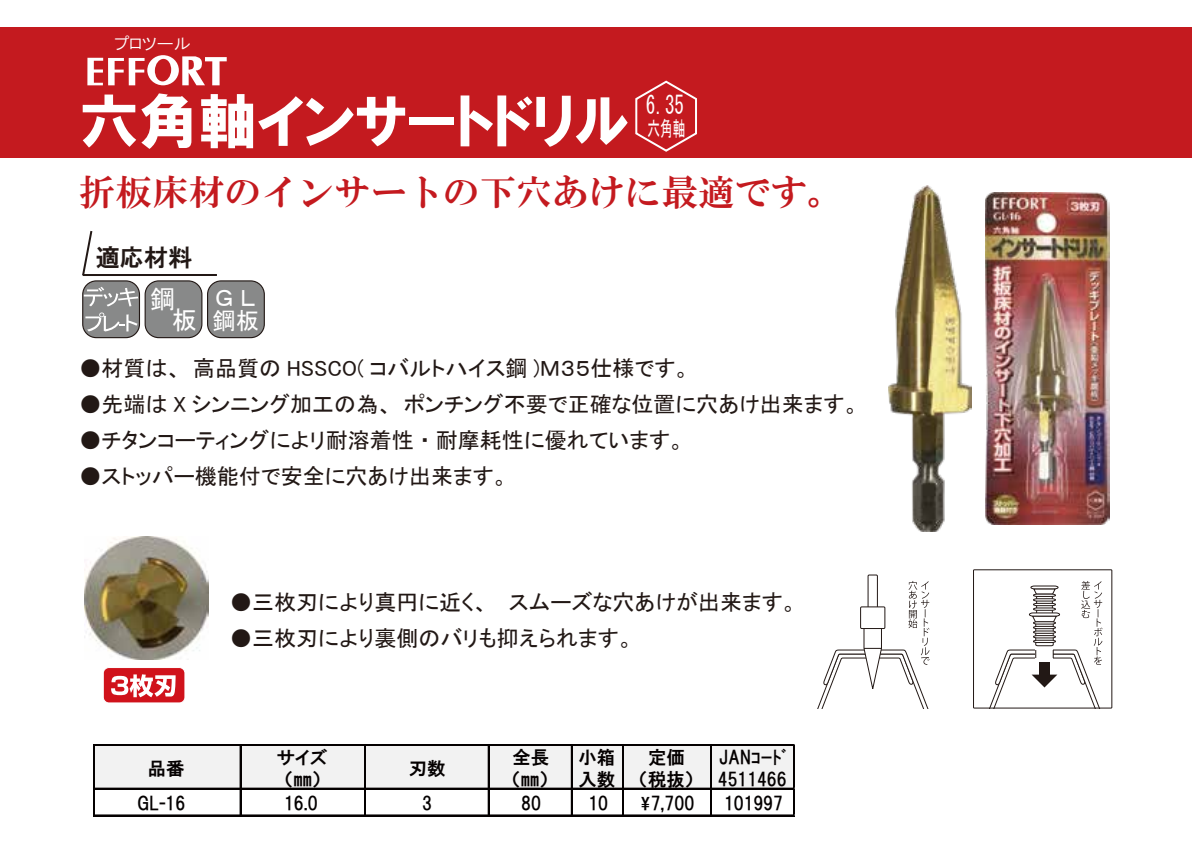
<style>
.page{position:relative;width:1192px;height:852px;background:#fff}
.page>*{position:absolute;margin:0;border:0;box-sizing:border-box;transform-origin:0 0}
.t1{font:60px "HGP Soei Kakugothic UB";color:#fff}
.t2{font:36px "HGS Mincho E";letter-spacing:.01em;color:#c41a1f}
.t3{font:25.2px "MS Gothic";color:#fff;scale:.76 1}
.t4{font:25.2px/21.6px "MS Gothic";color:#fff}
.t5{font:24px "HGP Gothic E";color:#221815}
.t6{font:23.4px/23.4px "MS Gothic";color:#fff}
.t7{font:22px "MS P Gothic";color:#221815}
.t8{font:21px "MS Gothic";color:#fff;scale:.59 1}
.t9{font:18.2px/22px "HGP Gothic E";color:#040000}
.t10{font:18px "HGP Gothic M";color:#fff}
</style>
<div class="page">
<div style="left:0;top:27px;width:1191px;height:130px;background:#c41a1f"></div>
<svg style="left:635px;top:80px;width:62px;height:72px"></svg>
<svg style="left:82px;top:230px;width:11px;height:46px"></svg>
<hr style="left:83px;top:274px;width:134px;height:2px;background:#221815">
<svg style="left:87px;top:55px;width:140px;height:30px"></svg>
<div style="left:83px;top:281px;width:56px;height:56px;background:#888989;border-radius:14px"></div>
<div style="left:82px;top:280px;width:58px;height:58px;border:1px solid #221815;border-radius:14px"></div>
<svg style="left:84px;top:287px;width:54px;height:19px"></svg>
<svg style="left:85px;top:312px;width:52px;height:19px"></svg>
<div style="left:145px;top:281px;width:57px;height:56px;background:#888989;border-radius:14px"></div>
<div style="left:144px;top:280px;width:58px;height:58px;border:1px solid #221815;border-radius:14px"></div>
<div style="left:207px;top:281px;width:57px;height:56px;background:#888989;border-radius:14px"></div>
<div style="left:207px;top:280px;width:58px;height:58px;border:1px solid #221815;border-radius:14px"></div>
<div style="left:95px;top:745px;width:699px;height:44px;background:#f2f2f2"></div>
<hr style="left:95px;top:744px;width:699px;height:1px;background:#040000">
<hr style="left:95px;top:787px;width:699px;height:1px;background:#040000">
<hr style="left:95px;top:788px;width:699px;height:1px;background:#040000">
<hr style="left:95px;top:814px;width:699px;height:1px;background:#040000">
<hr style="left:95px;top:815px;width:699px;height:1px;background:#040000">
<hr style="left:93px;top:744px;width:2px;height:72px;background:#040000">
<hr style="left:240px;top:745px;width:1px;height:71px;background:#040000">
<hr style="left:364px;top:745px;width:2px;height:71px;background:#040000">
<hr style="left:487px;top:745px;width:1px;height:71px;background:#040000">
<hr style="left:488px;top:745px;width:1px;height:71px;background:#040000">
<hr style="left:570px;top:745px;width:1px;height:71px;background:#040000">
<hr style="left:571px;top:745px;width:1px;height:71px;background:#040000">
<hr style="left:622px;top:745px;width:1px;height:71px;background:#040000">
<hr style="left:710px;top:745px;width:1px;height:71px;background:#040000">
<hr style="left:793px;top:745px;width:1px;height:71px;background:#040000">
<img style="left:85px;top:536px;width:123px;height:124px">
<div style="left:103px;top:667px;width:82px;height:36px;background:#d0121b;border-radius:6px"></div>
<div style="left:103px;top:667px;width:82px;height:36px;border:1px solid #fff;border-radius:6px"></div>
<svg style="left:111px;top:674px;width:65px;height:23px"></svg>
<div style="left:867px;top:574px;width:10px;height:35px;border:1px solid #221815"></div>
<svg style="left:817px;top:581px;width:113px;height:127px"></svg>
<div style="left:972px;top:569px;width:139px;height:139px;border:1px solid #221815"></div>
<svg style="left:973px;top:581px;width:138px;height:127px"></svg>
<img style="left:985px;top:192px;width:124px;height:333px">
<img style="left:888px;top:185px;width:82px;height:346px">
<p class="t10" style="left:114px;top:34px;width:79px">プロツール</p>
<h1 class="t1" style="left:79px;top:91px;width:551px">六角軸インサートドリル</h1>
<p class="t3" style="left:645px;top:92px;width:52px">6.35</p>
<p class="t8" style="left:647px;top:118px;width:65px">六角軸</p>
<h2 class="t2" style="left:79px;top:174px;width:765px">折板床材のインサートの下穴あけに最適です。</h2>
<p class="t5" style="left:96px;top:245px;width:98px">適応材料</p>
<p class="t4" style="left:172px;top:288px;width:27px;text-indent:-22px">鋼板</p>
<p class="t6" style="left:212px;top:286px;width:48px">ＧＬ鋼板</p>
<p class="t7" style="left:79px;top:357px;width:612px">●材質は、高品質の HSSCO( コバルトハイス鋼 )Ｍ３５仕様です。</p>
<p class="t7" style="left:79px;top:393px;width:781px">●先端は X シンニング加工の為、ポンチング不要で正確な位置に穴あけ出来ます。</p>
<p class="t7" style="left:79px;top:429px;width:606px">●チタンコーティングによリ耐溶着性・耐摩耗性に優れています。</p>
<p class="t7" style="left:79px;top:465px;width:430px">●ストッパー機能付で安全に穴あけ出来ます。</p>
<p class="t7" style="left:230px;top:591px;width:568px">●三枚刃により真円に近く、 スムーズな穴あけが出来ます。</p>
<p class="t7" style="left:230px;top:627px;width:405px">●三枚刃により裏側のバリも抑えられます。</p>
<p class="t9" style="left:148px;top:757px;width:38px">品番</p>
<p class="t9" style="left:277px;top:746px;width:52px;text-align:center">サイズ（㎜）</p>
<p class="t9" style="left:408px;top:757px;width:38px">刃数</p>
<p class="t9" style="left:511px;top:746px;width:39px">全長（㎜）</p>
<p class="t9" style="left:578px;top:746px;width:38px">小箱入数</p>
<p class="t9" style="left:638px;top:746px;width:57px;text-align:center">定価<br>（税抜）</p>
<p class="t9" style="left:717px;top:746px;width:70px">JANｺｰﾄﾞ<br>4511466</p>
<p class="t9" style="left:137px;top:792px;width:49px">GL-16</p>
<p class="t9" style="left:284px;top:792px;width:35px">16.0</p>
<p class="t9" style="left:422px;top:792px;width:11px">3</p>
<p class="t9" style="left:521px;top:792px;width:21px">80</p>
<p class="t9" style="left:588px;top:792px;width:21px">10</p>
<p class="t9" style="left:640px;top:792px;width:55px">¥7,700</p>
<p class="t9" style="left:723px;top:792px;width:61px">101997</p>
</div>
